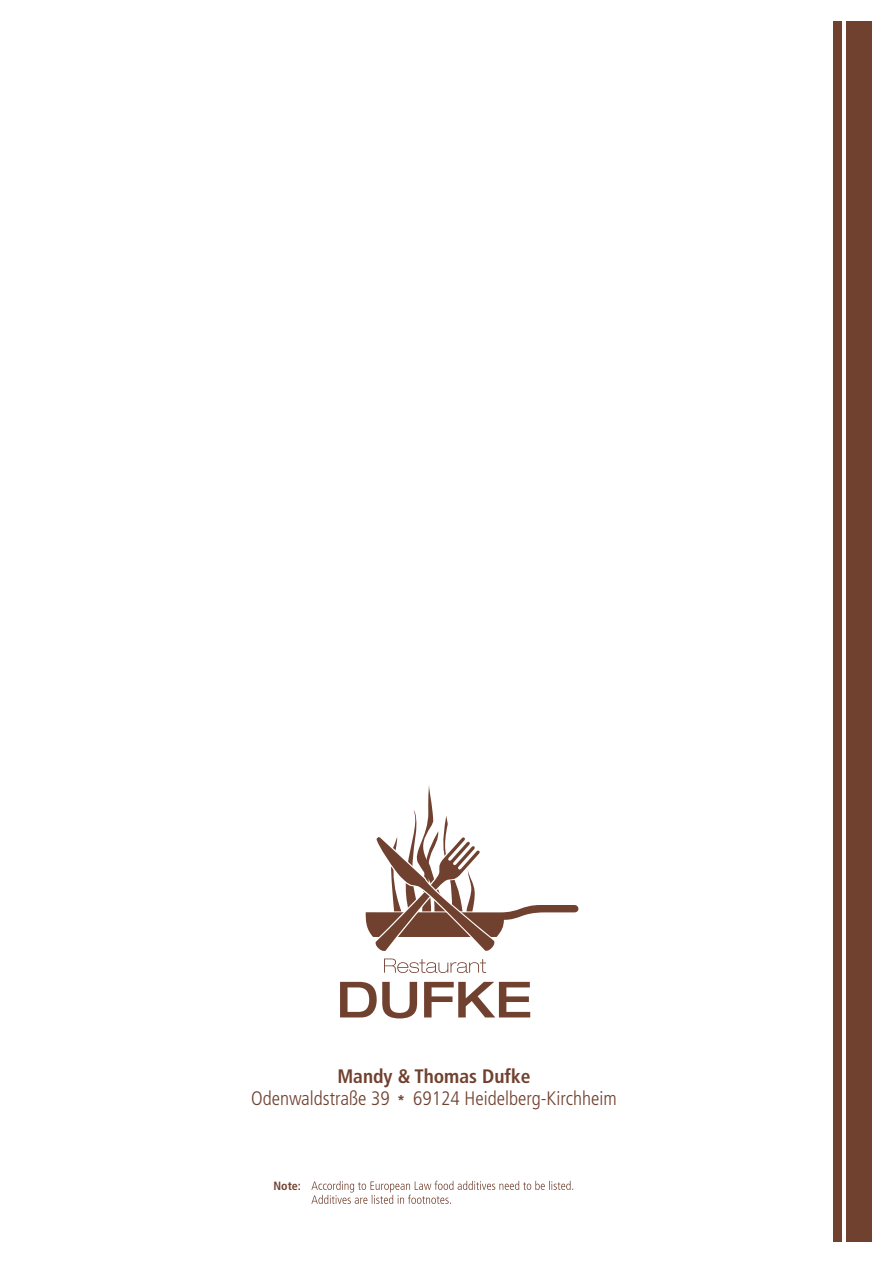
<style>
.page{position:relative;width:893px;height:1263px;background:#fff}
.page>*{position:absolute;margin:0;border:0;box-sizing:border-box;transform-origin:0 0}
.t1{font:300 condensed 19.5px "Frutiger";color:#714130}
.t2{font:700 condensed 19.5px "Frutiger";color:#714130}
.t3{font:italic 900 15px "Arial";color:#714130}
.t4{font:700 condensed 12px "Frutiger";color:#714130}
</style>
<div class="page">
<div style="left:846px;top:21px;width:26px;height:1221px;background:#714130"></div>
<div style="left:833px;top:21px;width:9px;height:1221px;background:#714130"></div>
<svg style="left:340px;top:982px;width:190px;height:36px"></svg>
<svg style="left:366px;top:785px;width:213px;height:188px"></svg>
<svg style="left:311px;top:1181px;width:262px;height:23px"></svg>
<p class="t2" style="left:337px;top:1068px;width:195px">Mandy &amp; Thomas Dufke</p>
<p class="t1" style="left:251px;top:1090px;width:367px">Odenwaldstraße 39 69124 Heidelberg-Kirchheim</p>
<p class="t3" style="left:396px;top:1095px;width:10px">*</p>
<p class="t4" style="left:273px;top:1181px;width:29px">Note:</p>
</div>
